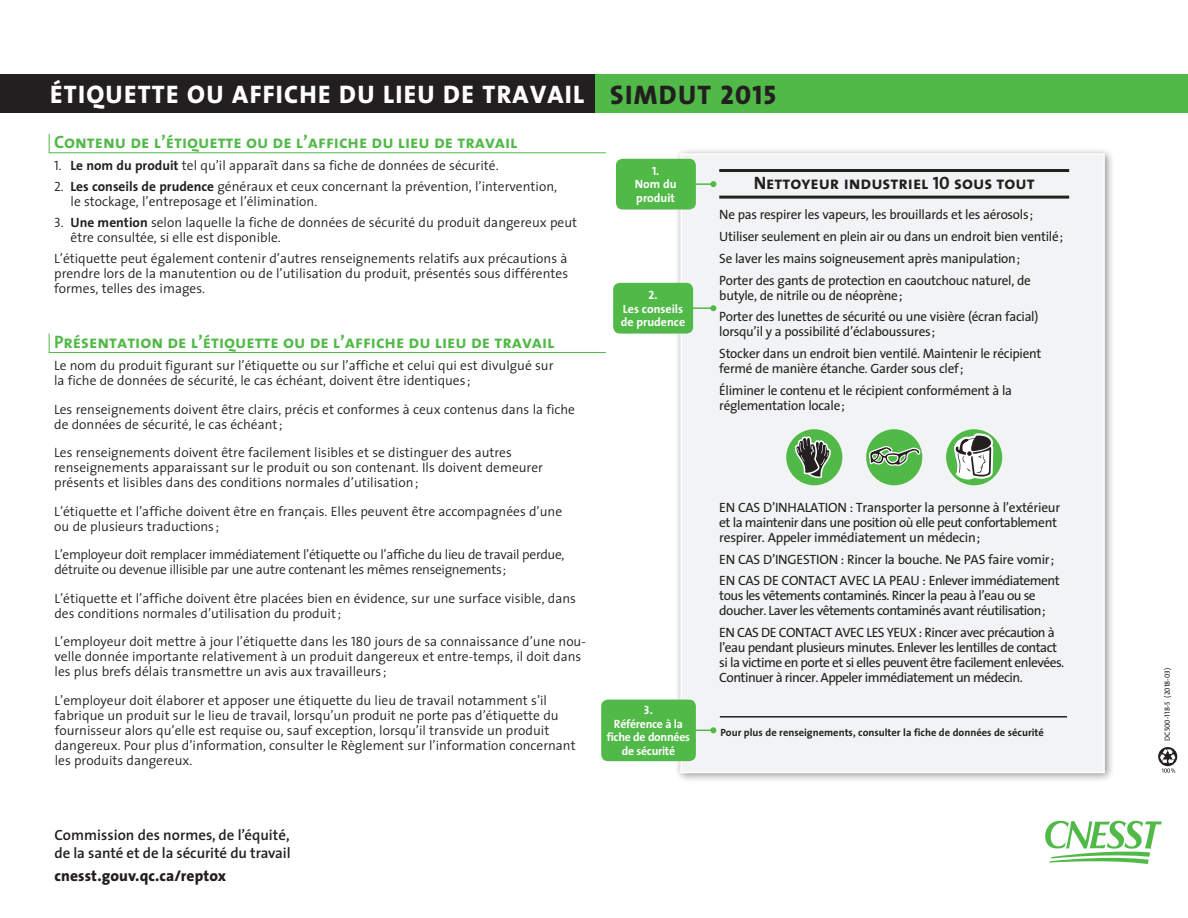
<style>
.page{position:relative;width:1188px;height:918px;background:#fff}
.page>*{position:absolute;margin:0;border:0;box-sizing:border-box;transform-origin:0 0}
.t1{font:25.5px "The Sans Extra Bold Caps";letter-spacing:.05em;color:#fff}
.t2{font:18px "The Sans Bold Caps";color:#51b948}
.t3{font:18px "The Sans Bold Caps";color:#231f20}
.t4{font:800 15.6px "The Sans";letter-spacing:.01em;color:#231f20}
.t5{font:600 14.85px/17.9px "The Sans";letter-spacing:-.005em;color:#231f20}
.t6{font:300 13.5px/15px "The Sans";color:#231f20}
.t7{font:13.5px/21.8px "The Sans";letter-spacing:-.02em;color:#231f20}
.t8{font:13.5px/15px "The Sans";letter-spacing:-.04em;color:#231f20}
.t9{font:300 13.5px/15px "The Sans";letter-spacing:-.025em;color:#231f20}
.t10{font:700 12px/13.5px "The Sans";letter-spacing:-.02em;color:#fff;text-align:center}
.t11{font:700 12px/13.5px "The Sans";color:#fff;text-align:center}
.t12{font:700 10.5px "The Sans";color:#231f20}
.t13{font:7.5px "The Sans Caps";color:#231f20}
.s1{font-size:27px;color:#231f20}
.s2{font-family:"The Sans Semi Light Caps";font-weight:400}
.s3{font-weight:700}
.s4{font-family:"The Sans Bold Caps";font-weight:400}
</style>
<div class="page">
<div style="left:595px;top:75px;width:593px;height:38px;background:#51b948"></div>
<div style="left:0;top:75px;width:595px;height:38px;background:#231f20"></div>
<svg style="left:48px;top:133px;width:558px;height:21px"></svg>
<svg style="left:48px;top:333px;width:558px;height:20px"></svg>
<div style="left:674px;top:147px;width:441px;height:636px;background:#231f20;opacity:.5"></div>
<div style="left:680px;top:153px;width:425px;height:620px;background:#f2f3f4;border:2px solid #fff"></div>
<hr style="left:719px;top:196px;width:350px;height:3px;background:#231f20">
<hr style="left:719px;top:169px;width:350px;height:3px;background:#231f20">
<div style="left:616px;top:159px;width:80px;height:51px;background:#51b948;border-radius:7px"></div>
<div style="left:601px;top:700px;width:95px;height:61px;background:#51b948;border-radius:7px"></div>
<hr style="left:693px;top:183px;width:20px;height:2px;background:#51b948">
<svg style="left:710px;top:181px;width:6px;height:6px"></svg>
<div style="left:613px;top:283px;width:80px;height:51px;background:#51b948;border-radius:7px"></div>
<hr style="left:690px;top:307px;width:23px;height:2px;background:#51b948">
<svg style="left:710px;top:305px;width:6px;height:6px"></svg>
<hr style="left:675px;top:730px;width:38px;height:1px;background:#51b948">
<svg style="left:710px;top:727px;width:6px;height:6px"></svg>
<hr style="left:720px;top:716px;width:347px;height:2px;background:#231f20">
<svg style="left:1158px;top:747px;width:19px;height:26px"></svg>
<div style="left:786px;top:429px;width:56px;height:56px;background:#51b948;border-radius:50%"></div>
<svg style="left:795px;top:436px;width:36px;height:42px"></svg>
<div style="left:866px;top:429px;width:56px;height:56px;background:#51b948;border-radius:50%"></div>
<svg style="left:869px;top:446px;width:51px;height:20px"></svg>
<div style="left:946px;top:429px;width:56px;height:56px;background:#51b948;border-radius:50%"></div>
<svg style="left:954px;top:429px;width:39px;height:56px"></svg>
<svg style="left:1045px;top:821px;width:117px;height:43px"></svg>
<p class="t1" style="left:50px;top:73px;width:727px">ÉTIQUETTE OU AFFICHE DU LIEU DE TRAVAIL <span class="s1">SIMDUT 2015</span></p>
<p class="t2" style="left:54px;top:127px;width:465px">Contenu de l’étiquette ou de l’affiche du lieu de travail</p>
<p class="t6" style="left:54px;top:157px;width:446px"><span class="s2">1.</span> <span class="s3">Le nom du produit</span> tel qu’il apparaît dans sa fiche de données de sécurité.</p>
<p class="t6" style="left:71px;top:178px;width:488px;text-indent:-17px"><span class="s2">2.</span> <span class="s3">Les conseils de prudence</span> généraux et ceux concernant la prévention, l’intervention, le stockage, l’entreposage et l’élimination.</p>
<p class="t6" style="left:71px;top:214px;width:508px;text-indent:-17px"><span class="s2">3.</span> <span class="s3">Une mention</span> selon laquelle la fiche de données de sécurité du produit dangereux peut être consultée, si elle est disponible.</p>
<p class="t6" style="left:54px;top:250px;width:516px;text-align:justify">L’étiquette peut également contenir d’autres renseignements relatifs aux précautions à prendre lors de la manutention ou de l’utilisation du produit, présentés sous différentes formes, telles des images.</p>
<p class="t2" style="left:54px;top:327px;width:502px">Présentation de l’étiquette ou de l’affiche du lieu de travail</p>
<p class="t6" style="left:54px;top:358px;width:501px">Le nom du produit figurant sur l’étiquette ou sur l’affiche et celui qui est divulgué sur la fiche de données de sécurité, le cas échéant, doivent être identiques ;</p>
<p class="t6" style="left:54px;top:401px;width:523px">Les renseignements doivent être clairs, précis et conformes à ceux contenus dans la fiche de données de sécurité, le cas échéant;</p>
<p class="t6" style="left:54px;top:445px;width:490px">Les renseignements doivent être facilement lisibles et se distinguer des autres renseignements apparaissant sur le produit ou son contenant. Ils doivent demeurer présents et lisibles dans des conditions normales d’utilisation;</p>
<p class="t6" style="left:54px;top:503px;width:509px">L’étiquette et l’affiche doivent être en français. Elles peuvent être accompagnées d’une ou de plusieurs traductions ;</p>
<p class="t9" style="left:54px;top:547px;width:512px">L’employeur doit remplacer immédiatement l’étiquette ou l’affiche du lieu de travail perdue, détruite ou devenue illisible par une autre contenant les mêmes renseignements;</p>
<p class="t6" style="left:54px;top:590px;width:523px">L’étiquette et l’affiche doivent être placées bien en évidence, sur une surface visible, dans des conditions normales d’utilisation du produit;</p>
<p class="t6" style="left:54px;top:634px;width:533px">L’employeur doit mettre à jour l’étiquette dans les <span class="s2">180</span> jours de sa connaissance d’une nou&shy;velle donnée importante relativement à un produit dangereux et entre-temps, il doit dans les plus brefs délais transmettre un avis aux travailleurs ;</p>
<p class="t6" style="left:55px;top:692px;width:523px">L’employeur doit élaborer et apposer une étiquette du lieu de travail notamment s’il fabrique un produit sur le lieu de travail, lorsqu’un produit ne porte pas d’étiquette du fournisseur alors qu’elle est requise ou, sauf exception, lorsqu’il transvide un produit dangereux. Pour plus d’information, consulter le Règlement sur l’information concernant les produits dangereux.</p>
<p class="t11" style="left:635px;top:164px;width:43px"><span class="s4">1.<br></span>Nom du produit</p>
<p class="t3" style="left:754px;top:168px;width:282px">Nettoyeur industriel 10 sous tout</p>
<p class="t7" style="left:719px;top:204px;width:346px">Ne pas respirer les vapeurs, les brouillards et les aérosols; Utiliser seulement en plein air ou dans un endroit bien ventilé; Se laver les mains soigneusement après manipulation;<br>Porter des gants de protection en caoutchouc naturel, de</p>
<p class="t7" style="left:719px;top:284px;width:321px">butyle, de nitrile ou de néoprène;<br>Porter des lunettes de sécurité ou une visière (écran facial)</p>
<p class="t7" style="left:719px;top:321px;width:324px">lorsqu’il y a possibilité d’éclaboussures;<br>Stocker dans un endroit bien ventilé. Maintenir le récipient</p>
<p class="t7" style="left:719px;top:357px;width:294px">fermé de manière étanche. Garder sous clef;<br>Éliminer le contenu et le récipient conformément à la</p>
<p class="t7" style="left:719px;top:394px;width:127px">réglementation locale;</p>
<p class="t11" style="left:621px;top:288px;width:66px"><span class="s4">2.<br></span>Les conseils de prudence</p>
<p class="t7" style="left:719px;top:499px;width:342px;line-height:15px">EN CAS D’INHALATION : Transporter la personne à l’extérieur et la maintenir dans une position où elle peut confortablement respirer. Appeler immédiatement un médecin;</p>
<p class="t7" style="left:719px;top:548px;width:342px">EN CAS D’INGESTION : Rincer la bouche. Ne PAS faire vomir;<br>EN CAS DE CONTACT AVEC LA PEAU : Enlever immédiatement</p>
<p class="t8" style="left:719px;top:588px;width:328px">tous les vêtements contaminés. Rincer la peau à l’eau ou se doucher. Laver les vêtements contaminés avant réutilisation;</p>
<p class="t8" style="left:719px;top:625px;width:347px">EN CAS DE CONTACT AVEC LES YEUX : Rincer avec précaution à l’eau pendant plusieurs minutes. Enlever les lentilles de contact si la victime en porte et si elles peuvent être facilement enlevées.<br>Continuer à rincer. Appeler immédiatement un médecin.</p>
<p class="t10" style="left:607px;top:703px;width:85px"><span class="s4">3.<br></span>Référence à la fiche de données de sécurité</p>
<p class="t12" style="left:720px;top:724px;width:325px">Pour plus de renseignements, consulter la fiche de données de sécurité</p>
<p class="t5" style="left:55px;top:826px;width:238px">Commission des normes, de l’équité, de la santé et de la sécurité du travail</p>
<p class="t4" style="left:55px;top:863px;width:173px">cnesst.gouv.qc.ca/reptox</p>
<p class="t13" style="left:1161px;top:741px;width:75px;rotate:-90deg">DC500-118-5 (2018-03)</p>
</div>
